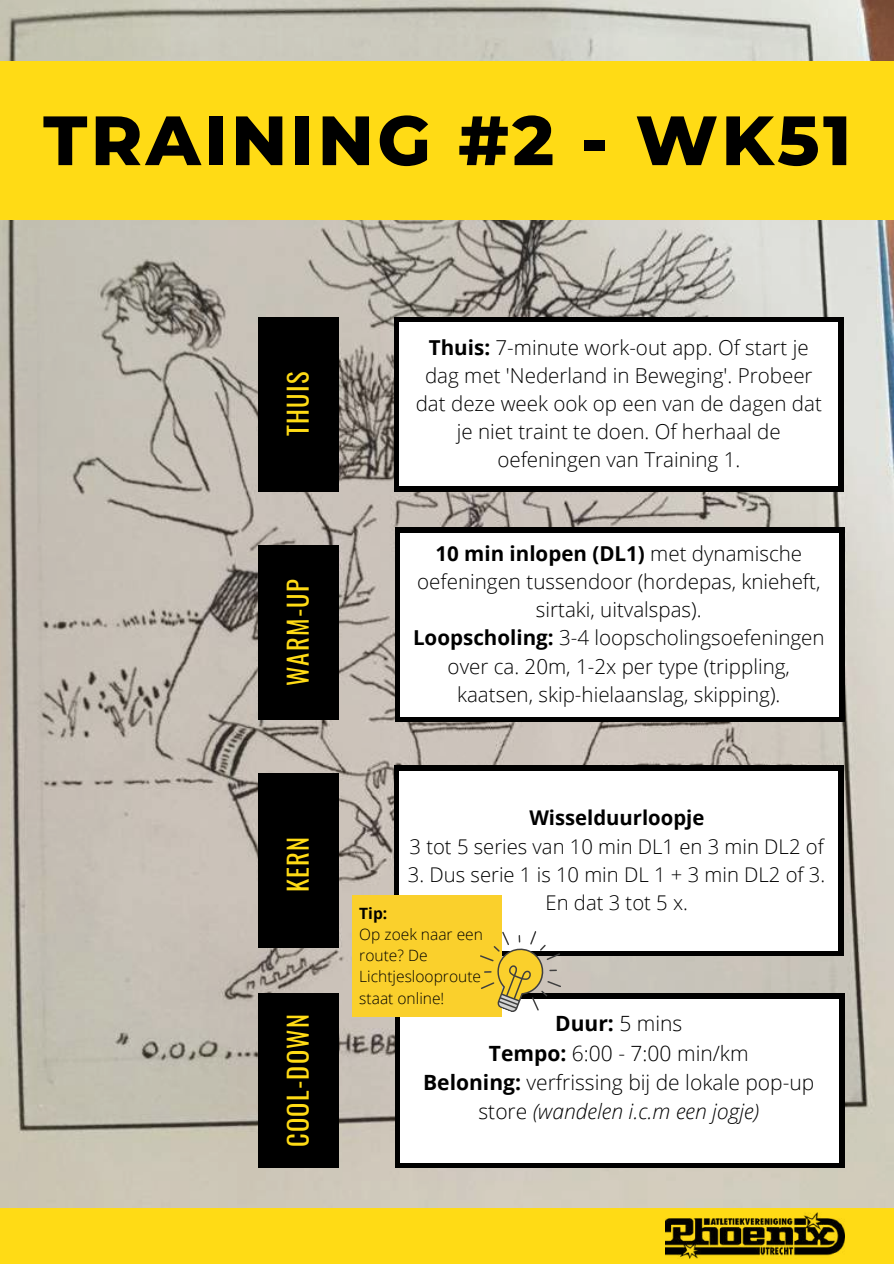
<style>
.page{position:relative;width:894px;height:1264px;background:#fff}
.page>*{position:absolute;margin:0;border:0;box-sizing:border-box;transform-origin:0 0}
.t1{font:800 69.6px "Montserrat";letter-spacing:.05em;color:#000}
.t2{font:26.55px "Oswald";letter-spacing:.05em;color:#ffdb15}
.t3{font:300 21px/29.2px "Open Sans";color:#000;text-align:center}
.t4{font:300 20.55px/28.2px "Open Sans";color:#000;text-align:center}
.t5{font:300 20.25px/28.2px "Open Sans";color:#000;text-align:center}
.t6{font:700 20.25px "Open Sans";color:#000}
.t7{font:300 15.6px/21.1px "Open Sans";color:#000}
.t8{font:700 15.6px "Open Sans";color:#000}
.s1{font-weight:700}
.s2{font-style:italic}
</style>
<div class="page">
<img style="left:0;top:0;width:893px;height:1208px">
<div style="left:0;top:61px;width:893px;height:159px;background:#ffdb15"></div>
<div style="left:0;top:1208px;width:893px;height:55px;background:#ffdb15"></div>
<div style="left:258px;top:317px;width:80px;height:174px;background:#000"></div>
<div style="left:258px;top:545px;width:80px;height:174px;background:#000"></div>
<div style="left:258px;top:993px;width:80px;height:175px;background:#000"></div>
<div style="left:394px;top:317px;width:449px;height:174px;background:#000"></div>
<div style="left:399px;top:322px;width:438px;height:163px;background:#fff"></div>
<div style="left:395px;top:527px;width:449px;height:195px;background:#000"></div>
<div style="left:400px;top:533px;width:438px;height:183px;background:#fff"></div>
<div style="left:394px;top:765px;width:449px;height:190px;background:#000"></div>
<div style="left:399px;top:771px;width:438px;height:179px;background:#fff"></div>
<div style="left:395px;top:993px;width:449px;height:175px;background:#000"></div>
<div style="left:400px;top:999px;width:438px;height:163px;background:#fff"></div>
<img style="left:665px;top:1212px;width:179px;height:46px">
<div style="left:258px;top:773px;width:80px;height:175px;background:#000"></div>
<div style="left:352px;top:895px;width:150px;height:121px;background:#fad02c"></div>
<svg style="left:465px;top:931px;width:111px;height:86px"></svg>
<h1 class="t1" style="left:43px;top:98px;width:809px">TRAINING #2 - WK51</h1>
<p class="t2" style="left:277px;top:436px;width:66px;rotate:-90deg">THUIS</p>
<p class="t2" style="left:277px;top:686px;width:109px;rotate:-90deg">WARM-UP</p>
<p class="t2" style="left:277px;top:892px;width:57px;rotate:-90deg">KERN</p>
<p class="t2" style="left:277px;top:1147px;width:135px;rotate:-90deg">COOL-DOWN</p>
<p class="t4" style="left:415px;top:332px;width:407px"><span class="s1">Thuis:</span> 7-minute work-out app. Of start je dag met 'Nederland in Beweging'. Probeer dat deze week ook op een van de dagen dat je niet traint te doen. Of herhaal de oefeningen van Training 1.</p>
<p class="t4" style="left:413px;top:539px;width:413px"><span class="s1">10 min inlopen (DL1)</span> met dynamische oefeningen tussendoor (hordepas, knieheft, sirtaki, uitvalspas).<br><span class="s1">Loopscholing:</span> 3-4 loopscholingsoefeningen over ca. 20m, 1-2x per type (trippling, kaatsen, skip-hielaanslag, skipping).</p>
<p class="t6" style="left:529px;top:803px;width:176px">Wisselduurloopje</p>
<p class="t5" style="left:409px;top:831px;width:415px">3 tot 5 series van 10 min DL1 en 3 min DL2 of</p>
<p class="t5" style="left:408px;top:859px;width:418px">3. Dus serie 1 is 10 min DL 1 + 3 min DL2 of 3.<br>En dat 3 tot 5 x.</p>
<p class="t8" style="left:359px;top:902px;width:30px">Tip:</p>
<p class="t7" style="left:359px;top:923px;width:125px">Op zoek naar een route? De<br>Lichtjeslooproute staat online!</p>
<p class="t3" style="left:423px;top:1008px;width:392px"><span class="s1">Duur:</span> 5 mins<br><span class="s1">Tempo:</span> 6:00 - 7:00 min/km<br><span class="s1">Beloning:</span> verfrissing bij de lokale pop-up store <span class="s2">(wandelen i.c.m een jogje)</span></p>
</div>
